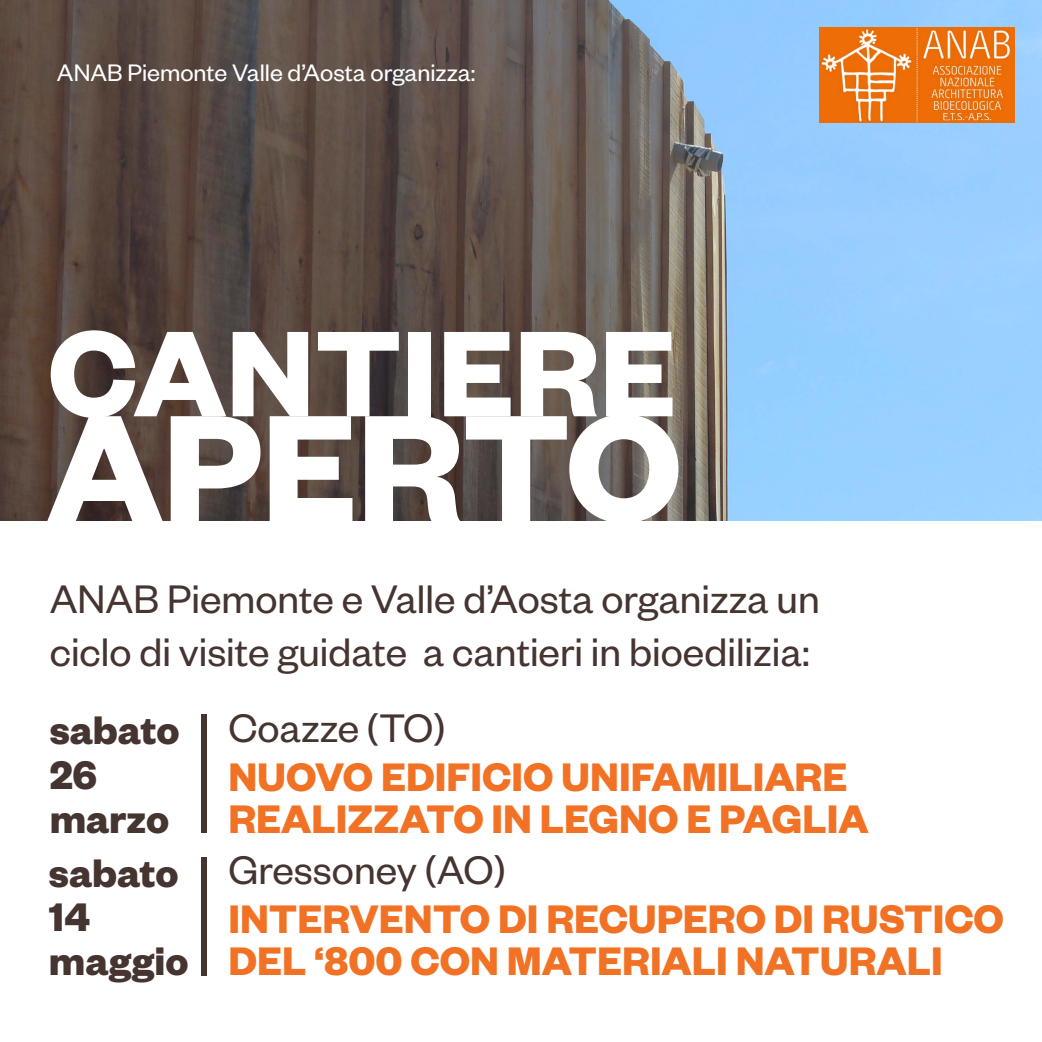
<style>
.page{position:relative;width:1042px;height:1042px;background:#fff}
.page>*{position:absolute;margin:0;border:0;box-sizing:border-box;transform-origin:0 0}
.t1{font:700 43.75px/42px "Founders Grotesk";color:#f17224}
.t2{font:43.75px/52.5px "Founders Grotesk";color:#45342f}
.t3{font:700 43.75px/44.4px "Founders Grotesk";color:#45342f}
.t4{font:26.25px "Founders Grotesk";color:#fff}
.s1{color:#45342f}
</style>
<div class="page">
<img style="left:0;top:0;width:1042px;height:521px">
<svg style="left:47px;top:330px;width:631px;height:191px"></svg>
<img style="left:819px;top:28px;width:195px;height:95px">
<div style="left:202px;top:714px;width:5px;height:119px;background:#45342f"></div>
<div style="left:202px;top:857px;width:5px;height:118px;background:#45342f"></div>
<p class="t4" style="left:57px;top:56px;width:420px">ANAB Piemonte Valle d’Aosta organizza:</p>
<p class="t2" style="left:50px;top:571px;width:771px">ANAB Piemonte e Valle d’Aosta organizza un ciclo di visite guidate a cantieri in bioedilizia:</p>
<p class="t3" style="left:50px;top:706px;width:131px">sabato<br>26</p>
<p class="t2" style="left:228px;top:699px;width:219px">Coazze (TO)</p>
<p class="t1" style="left:228px;top:753px;width:621px">NUOVO EDIFICIO UNIFAMILIARE</p>
<p class="t3" style="left:50px;top:794px;width:121px">marzo</p>
<p class="t1" style="left:228px;top:795px;width:642px">REALIZZATO IN LEGNO E PAGLIA</p>
<p class="t3" style="left:49px;top:848px;width:131px">sabato<br>14</p>
<p class="t2" style="left:228px;top:842px;width:279px">Gressoney (AO)</p>
<p class="t1" style="left:49px;top:895px;width:956px;text-indent:179px">INTERVENTO DI RECUPERO DI RUSTICO <span class="s1">maggio</span> DEL ‘800 CON MATERIALI NATURALI</p>
</div>
